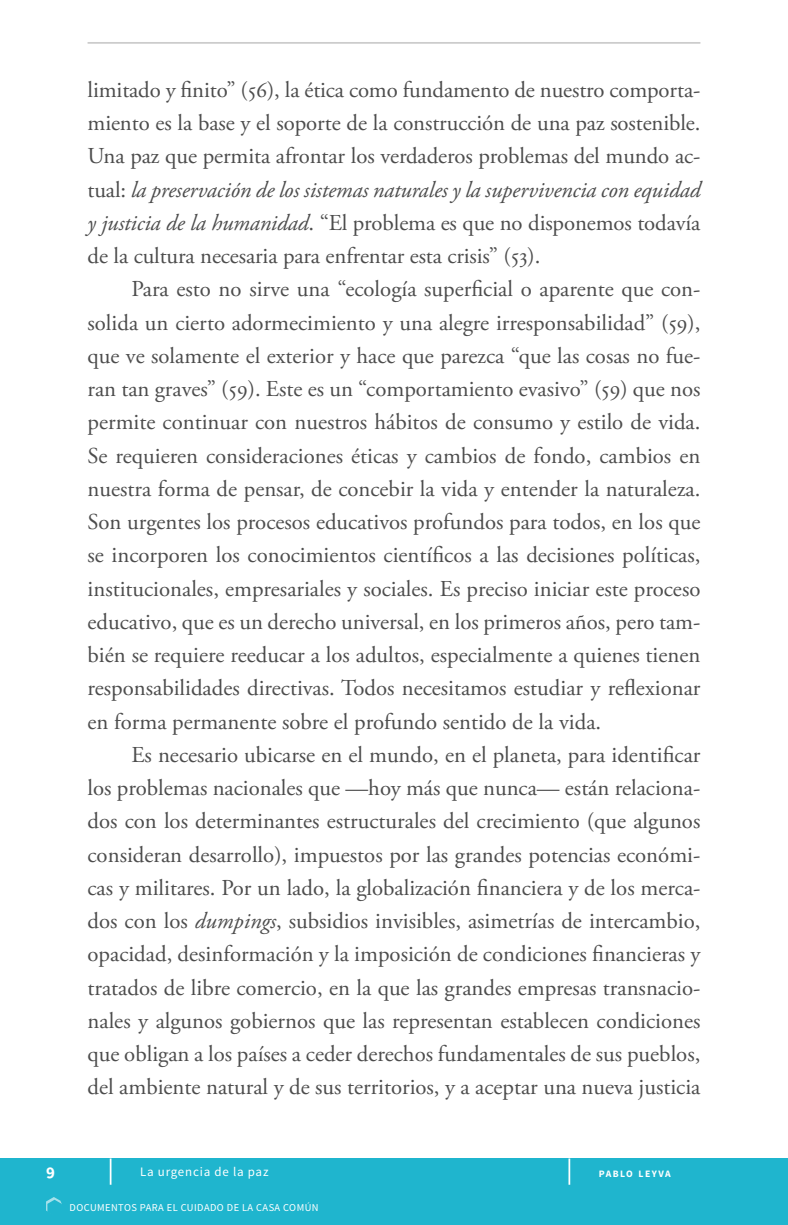
<style>
.page{position:relative;width:788px;height:1225px;background:#fff}
.page>*{position:absolute;margin:0;border:0;box-sizing:border-box;transform-origin:0 0}
.TEXTO{font:22.75px/33.2px "Adobe Garamond Pro";color:#4d4d4d;text-align:justify}
.t1{font:700 16.36px "Source Sans Pro";color:#fff}
.t2{font:12.95px "Source Sans Pro";letter-spacing:.06em;color:#fff}
.t3{font:10.5px "Source Sans Pro";letter-spacing:.04em;color:#fff}
.t4{font:700 9.8px "Source Sans Pro";letter-spacing:.145em;color:#fff}
.s1{font-style:italic}
</style>
<div class="page">
<div style="left:0;top:1158px;width:788px;height:67px;background:#1fb5ce"></div>
<svg style="left:110px;top:1158px;width:1px;height:27px"></svg>
<hr style="left:568px;top:1158px;width:2px;height:27px;background:#fff">
<hr style="left:88px;top:42px;width:612px;height:2px;background:#ccc">
<svg style="left:46px;top:1197px;width:16px;height:15px"></svg>
<p class="TEXTO" style="left:88px;top:74px;width:614px">limitado y finito” (56), la ética como fundamento de nuestro comporta&shy;miento es la base y el soporte de la construcción de una paz sostenible.<br>Una paz que permita afrontar los verdaderos problemas del mundo ac&shy;tual: <span class="s1">la preservación de los sistemas naturales y la supervivencia con equidad y justicia de la humanidad</span>. “El problema es que no disponemos todavía de la cultura necesaria para enfrentar esta crisis” (53).</p>
<p class="TEXTO" style="left:88px;top:273px;width:614px;text-indent:44px">Para esto no sirve una “ecología superficial o aparente que con&shy;solida un cierto adormecimiento y una alegre irresponsabilidad” (59), que ve solamente el exterior y hace que parezca “que las cosas no fue&shy;ran tan graves” (59). Este es un “comportamiento evasivo” (59) que nos permite continuar con nuestros hábitos de consumo y estilo de vida.<br>Se requieren consideraciones éticas y cambios de fondo, cambios en nuestra forma de pensar, de concebir la vida y entender la naturaleza.<br>Son urgentes los procesos educativos profundos para todos, en los que se incorporen los conocimientos científicos a las decisiones políticas, institucionales, empresariales y sociales. Es preciso iniciar este proceso educativo, que es un derecho universal, en los primeros años, pero tam&shy;bién se requiere reeducar a los adultos, especialmente a quienes tienen responsabilidades directivas. Todos necesitamos estudiar y reflexionar en forma permanente sobre el profundo sentido de la vida.</p>
<p class="TEXTO" style="left:88px;top:739px;width:614px;text-indent:44px">Es necesario ubicarse en el mundo, en el planeta, para identificar los problemas nacionales que —hoy más que nunca— están relaciona&shy;dos con los determinantes estructurales del crecimiento (que algunos consideran desarrollo), impuestos por las grandes potencias económi&shy;cas y militares. Por un lado, la globalización financiera y de los merca&shy;dos con los <span class="s1">dumpings</span>, subsidios invisibles, asimetrías de intercambio, opacidad, desinformación y la imposición de condiciones financieras y tratados de libre comercio, en la que las grandes empresas transnacio&shy;nales y algunos gobiernos que las representan establecen condiciones que obligan a los países a ceder derechos fundamentales de sus pueblos, del ambiente natural y de sus territorios, y a aceptar una nueva justicia</p>
<p class="t1" style="left:46px;top:1162px;width:10px">9</p>
<p class="t2" style="left:140px;top:1164px;width:130px">La urgencia de la paz</p>
<p class="t4" style="left:598px;top:1167px;width:73px">PABLO LEYVA</p>
<p class="t3" style="left:70px;top:1201px;width:250px">DOCUMENTOS PARA EL CUIDADO DE LA CASA COMÚN</p>
</div>
